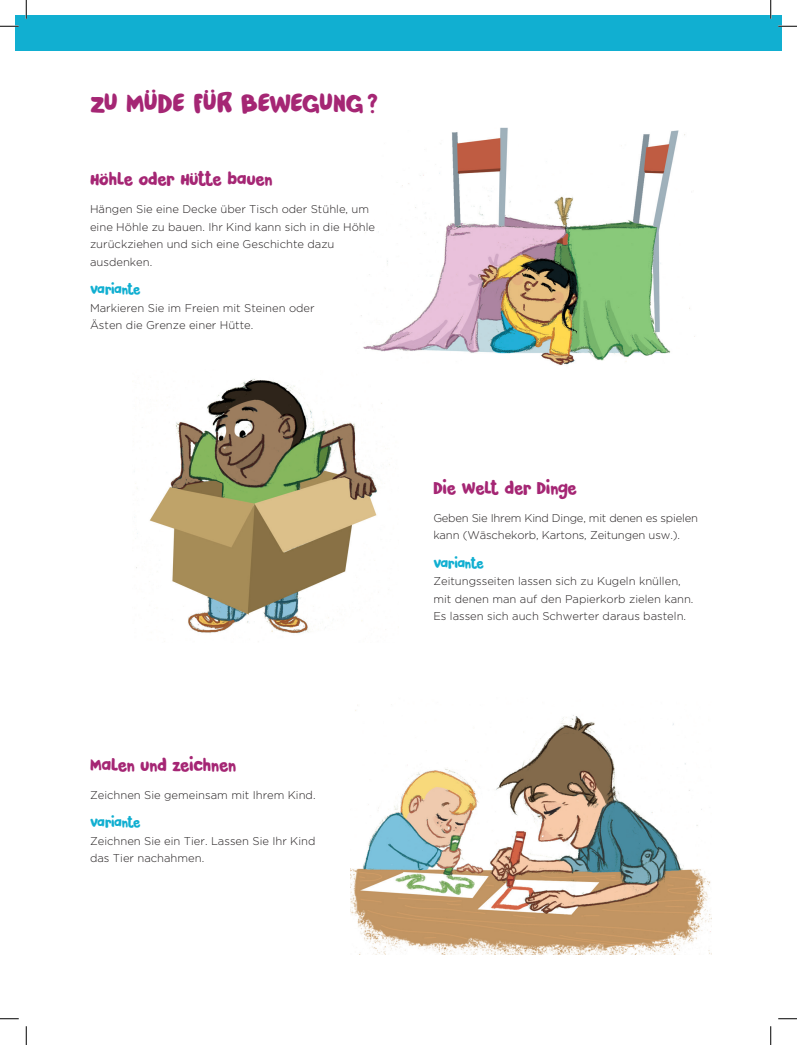
<style>
.page{position:relative;width:797px;height:1045px;background:#fff}
.page>*{position:absolute;margin:0;border:0;box-sizing:border-box;transform-origin:0 0}
.t1{font:27.5px "Pardesi";letter-spacing:-.025em;color:#a52674}
.t2{font:17.5px "Pardesi";letter-spacing:-.03em;color:#a52674}
.t3{font:13.75px "Pardesi";letter-spacing:-.05em;color:#11afd1}
.t4{font:300 11.25px/17.5px "Gotham";color:#231f20}
.t5{font:300 11.25px/17.5px "Gotham";letter-spacing:-.02em;color:#231f20}
</style>
<div class="page">
<div style="left:16px;top:16px;width:765px;height:35px;background:#11afd1"></div>
<img style="left:361px;top:127px;width:334px;height:238px">
<img style="left:132px;top:379px;width:258px;height:255px">
<img style="left:350px;top:704px;width:361px;height:250px">
<svg style="left:0;top:25px;width:19px;height:2px"></svg>
<svg style="left:778px;top:25px;width:19px;height:2px"></svg>
<svg style="left:0;top:1018px;width:19px;height:1px"></svg>
<svg style="left:778px;top:1018px;width:19px;height:1px"></svg>
<svg style="left:25px;top:0;width:2px;height:19px"></svg>
<svg style="left:25px;top:1026px;width:2px;height:19px"></svg>
<svg style="left:770px;top:0;width:1px;height:19px"></svg>
<svg style="left:770px;top:1026px;width:1px;height:19px"></svg>
<h1 class="t1" style="left:90px;top:83px;width:290px">ZU MÜDE FÜR BEWEGUNG?</h1>
<h2 class="t2" style="left:90px;top:166px;width:184px">HÖHLE ODER HÜTTE BAUEN</h2>
<p class="t4" style="left:90px;top:200px;width:286px">Hängen Sie eine Decke über Tisch oder Stühle, um eine Höhle zu bauen. Ihr Kind kann sich in die Höhle zurückziehen und sich eine Geschichte dazu ausdenken.</p>
<p class="t3" style="left:90px;top:279px;width:52px">VARIANTE</p>
<p class="t4" style="left:90px;top:299px;width:226px">Markieren Sie im Freien mit Steinen oder<br>Ästen die Grenze einer Hütte.</p>
<h2 class="t2" style="left:90px;top:752px;width:148px">MALEN UND ZEICHNEN</h2>
<p class="t4" style="left:90px;top:786px;width:227px">Zeichnen Sie gemeinsam mit Ihrem Kind.</p>
<p class="t3" style="left:90px;top:812px;width:52px">VARIANTE</p>
<p class="t4" style="left:90px;top:831px;width:227px">Zeichnen Sie ein Tier. Lassen Sie Ihr Kind das Tier nachahmen.</p>
<h2 class="t2" style="left:433px;top:475px;width:145px">DIE WELT DER DINGE</h2>
<p class="t5" style="left:433px;top:509px;width:266px">Geben Sie Ihrem Kind Dinge, mit denen es spielen kann (Wäschekorb, Kartons, Zeitungen usw.).</p>
<p class="t3" style="left:433px;top:552px;width:52px">VARIANTE</p>
<p class="t4" style="left:433px;top:572px;width:262px">Zeitungsseiten lassen sich zu Kugeln knüllen, mit denen man auf den Papierkorb zielen kann.<br>Es lassen sich auch Schwerter daraus basteln.</p>
</div>
